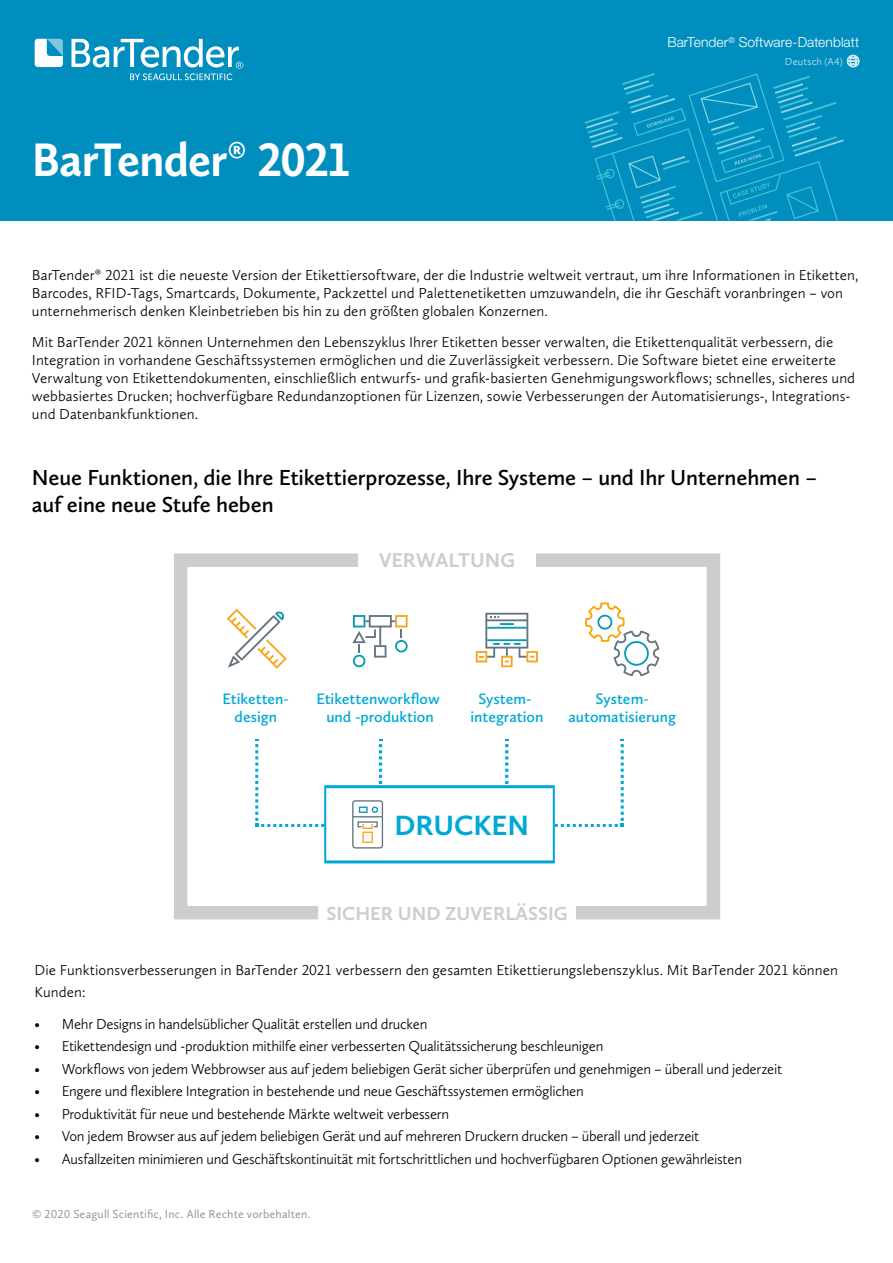
<style>
.page{position:relative;width:893px;height:1263px;background:#fff}
.page>*{position:absolute;margin:0;border:0;box-sizing:border-box;transform-origin:0 0}
.t1{font:700 48.75px "Calluna Sans";letter-spacing:-.02em;color:#fff;scale:.96 1}
.t2{font:700 28.95px "Calluna Sans";color:#00a9d5}
.t3{font:600 22.5px/27px "Calluna Sans";letter-spacing:-.005em;color:#000}
.t4{font:700 20.7px "Calluna Sans";color:#cbcdce}
.t5{font:700 19.5px "Calluna Sans";color:#cbcdce}
.t6{font:600 15.75px/18.8px "Calluna Sans";color:#00a9d5;text-align:center}
.t7{font:300 15px/18px "Calluna Sans";color:#000}
.t8{font:300 13.8px "Helvetica Neue LT Std";letter-spacing:.005em;color:#fff}
.t9{font:12px "Calluna Sans";letter-spacing:.01em;color:#939598}
.t10{font:300 10.5px "Calluna Sans";letter-spacing:.015em;color:#fff}
</style>
<div class="page">
<div style="left:0;top:0;width:893px;height:220px;background:#008ebe"></div>
<svg style="left:585px;top:73px;width:259px;height:147px"></svg>
<svg style="left:847px;top:55px;width:12px;height:12px"></svg>
<svg style="left:35px;top:39px;width:28px;height:28px"></svg>
<svg style="left:71px;top:39px;width:172px;height:41px"></svg>
<svg style="left:476px;top:613px;width:60px;height:54px"></svg>
<svg style="left:358px;top:615px;width:50px;height:52px"></svg>
<svg style="left:358px;top:739px;width:178px;height:124px"></svg>
<svg style="left:536px;top:553px;width:184px;height:366px"></svg>
<svg style="left:174px;top:553px;width:184px;height:366px"></svg>
<p class="t8" style="left:667px;top:34px;width:193px">BarTender<sup>®</sup> Software-Datenblatt</p>
<h1 class="t1" style="left:32px;top:130px;width:332px">BarTender® 2021</h1>
<p class="t10" style="left:785px;top:55px;width:59px">Deutsch (A4)</p>
<p class="t7" style="left:32px;top:266px;width:828px">BarTender® 2021 ist die neueste Version der Etikettiersoftware, der die Industrie weltweit vertraut, um ihre Informationen in Etiketten,<br>Barcodes, RFID-Tags, Smartcards, Dokumente, Packzettel und Palettenetiketten umzuwandeln, die ihr Geschäft voranbringen – von unternehmerisch denken Kleinbetrieben bis hin zu den größten globalen Konzernen.</p>
<p class="t7" style="left:32px;top:333px;width:825px">Mit BarTender 2021 können Unternehmen den Lebenszyklus Ihrer Etiketten besser verwalten, die Etikettenqualität verbessern, die Integration in vorhandene Geschäftssystemen ermöglichen und die Zuverlässigkeit verbessern. Die Software bietet eine erweiterte Verwaltung von Etikettendokumenten, einschließlich entwurfs- und grafik-basierten Genehmigungsworkflows; schnelles, sicheres und webbasiertes Drucken; hochverfügbare Redundanzoptionen für Lizenzen, sowie Verbesserungen der Automatisierungs-, Integrations&shy;und Datenbankfunktionen.</p>
<h3 class="t3" style="left:32px;top:463px;width:786px">Neue Funktionen, die Ihre Etikettierprozesse, Ihre Systeme – und Ihr Unternehmen – auf eine neue Stufe heben</h3>
<h3 class="t4" style="left:379px;top:547px;width:137px">VERWALTUNG</h3>
<p class="t6" style="left:223px;top:689px;width:68px">Etiketten&shy;design</p>
<p class="t6" style="left:316px;top:689px;width:125px">Etikettenworkflow und -produktion</p>
<p class="t6" style="left:568px;top:689px;width:109px">System&shy;automatisierung</p>
<p class="t6" style="left:470px;top:689px;width:75px">System&shy;integration</p>
<h2 class="t2" style="left:394px;top:807px;width:136px">DRUCKEN</h2>
<h3 class="t5" style="left:326px;top:901px;width:243px">SICHER UND ZUVERLÄSSIG</h3>
<p class="t7" style="left:35px;top:958px;width:805px;line-height:22.5px">Die Funktionsverbesserungen in BarTender 2021 verbessern den gesamten Etikettierungslebenszyklus. Mit BarTender 2021 können<br>Kunden:</p>
<p class="t7" style="left:35px;top:1015px;width:394px">• Mehr Designs in handelsüblicher Qualität erstellen und drucken</p>
<p class="t7" style="left:35px;top:1037px;width:570px">• Etikettendesign und -produktion mithilfe einer verbesserten Qualitätssicherung beschleunigen</p>
<p class="t7" style="left:35px;top:1060px;width:749px">• Workflows von jedem Webbrowser aus auf jedem beliebigen Gerät sicher überprüfen und genehmigen – überall und jederzeit</p>
<p class="t7" style="left:35px;top:1082px;width:551px">• Engere und flexiblere Integration in bestehende und neue Geschäftssystemen ermöglichen</p>
<p class="t7" style="left:35px;top:1105px;width:416px">• Produktivität für neue und bestehende Märkte weltweit verbessern</p>
<p class="t7" style="left:35px;top:1127px;width:666px">• Von jedem Browser aus auf jedem beliebigen Gerät und auf mehreren Druckern drucken – überall und jederzeit</p>
<p class="t7" style="left:35px;top:1150px;width:709px">• Ausfallzeiten minimieren und Geschäftskontinuität mit fortschrittlichen und hochverfügbaren Optionen gewährleisten</p>
<p class="t9" style="left:32px;top:1207px;width:280px">© 2020 Seagull Scientific, Inc. Alle Rechte vorbehalten.</p>
</div>
